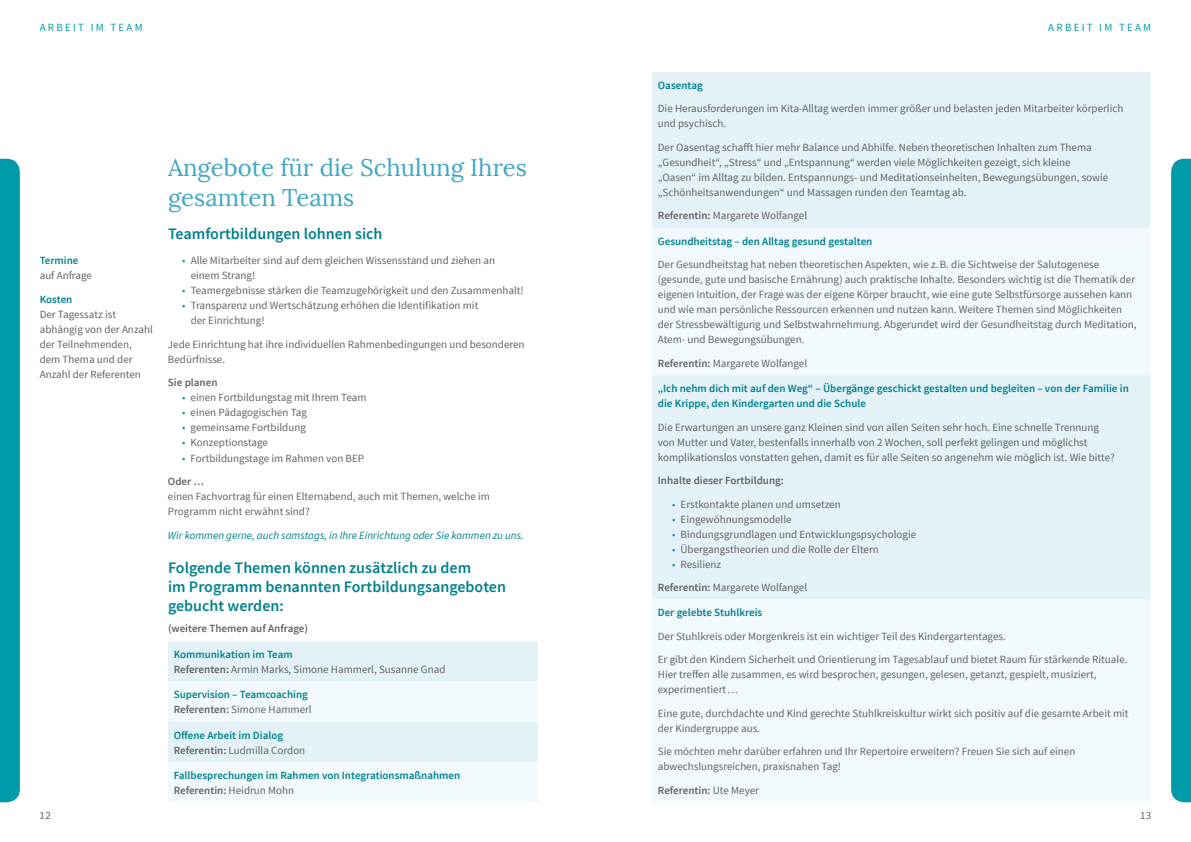
<style>
.page{position:relative;width:1191px;height:842px;background:#fff}
.page>*{position:absolute;margin:0;border:0;box-sizing:border-box;transform-origin:0 0}
.t1{font:24px/30px "Lora";color:#41a7c3}
.t2{font:600 16px/19.2px "Source Sans Pro";color:#00818d}
.t3{font:11px/15px "Source Sans Pro";color:#646363}
.t4{font:600 11px/15px "Source Sans Pro";color:#00818d}
.t5{font:600 11px "Source Sans Pro";color:#646363}
.t6{font:italic 11px "Source Sans Pro";color:#00818d}
.t7{font:11px "Source Sans Pro";letter-spacing:.2em;color:#009aa9}
.s1{color:#009aa9}
.s2{font-weight:600}
.s3{font-weight:600;color:#00818d}
.s4{color:#646363}
.s5{font-weight:400;color:#646363}
.s6{font-weight:400}
</style>
<div class="page">
<div style="left:0;top:159px;width:20px;height:643px;background:#009aa9"></div>
<div style="left:1171px;top:159px;width:20px;height:643px;background:#009aa9"></div>
<div style="left:168px;top:641px;width:370px;height:40px;background:#e4f2f8"></div>
<svg style="left:168px;top:681px;width:370px;height:121px;fill:#f2f9fc"></svg>
<div style="left:652px;top:72px;width:498px;height:156px;background:#e4f2f8"></div>
<svg style="left:652px;top:228px;width:498px;height:574px;fill:#f2f9fc"></svg>
<p class="t7" style="left:40px;top:21px;width:105px">ARBEIT IM TEAM</p>
<p class="t7" style="left:1048px;top:21px;width:105px">ARBEIT IM TEAM</p>
<p class="t4" style="left:40px;top:254px;width:40px">Termine</p>
<p class="t3" style="left:40px;top:268px;width:54px">auf Anfrage</p>
<p class="t4" style="left:40px;top:292px;width:34px">Kosten</p>
<p class="t3" style="left:40px;top:307px;width:115px">Der Tagessatz ist abhängig von der Anzahl der Teilnehmenden, dem Thema und der<br>Anzahl der Referenten</p>
<h1 class="t1" style="left:168px;top:153px;width:360px">Angebote für die Schulung Ihres gesamten Teams</h1>
<h2 class="t2" style="left:168px;top:225px;width:216px">Teamfortbildungen lohnen sich</h2>
<p class="t3" style="left:191px;top:253px;width:306px;text-indent:-9px"><span class="s1">•</span> Alle Mitarbeiter sind auf dem gleichen Wissensstand und ziehen an einem Strang!</p>
<p class="t3" style="left:182px;top:283px;width:343px"><span class="s1">•</span> Teamergebnisse stärken die Teamzugehörigkeit und den Zusammenhalt!</p>
<p class="t3" style="left:191px;top:298px;width:289px;text-indent:-9px"><span class="s1">•</span> Transparenz und Wertschätzung erhöhen die Identifikation mit der Einrichtung!</p>
<p class="t3" style="left:168px;top:337px;width:358px">Jede Einrichtung hat ihre individuellen Rahmenbedingungen und besonderen<br>Bedürfnisse.</p>
<p class="t5" style="left:168px;top:376px;width:51px">Sie planen</p>
<p class="t3" style="left:182px;top:390px;width:186px"><span class="s1">•</span> einen Fortbildungstag mit Ihrem Team</p>
<p class="t3" style="left:182px;top:405px;width:126px"><span class="s1">•</span> einen Pädagogischen Tag</p>
<p class="t3" style="left:182px;top:420px;width:125px"><span class="s1">•</span> gemeinsame Fortbildung</p>
<p class="t3" style="left:182px;top:435px;width:87px"><span class="s1">•</span> Konzeptionstage</p>
<p class="t3" style="left:168px;top:446px;width:198px;line-height:23.5px;text-indent:14px"><span class="s1">•</span> Fortbildungstage im Rahmen von BEP<br><span class="s2">Oder …</span></p>
<p class="t3" style="left:168px;top:489px;width:323px">einen Fachvortrag für einen Elternabend, auch mit Themen, welche im<br>Programm nicht erwähnt sind?</p>
<p class="t6" style="left:168px;top:528px;width:357px">Wir kommen gerne, auch samstags, in Ihre Einrichtung oder Sie kommen zu uns.</p>
<h2 class="t2" style="left:168px;top:558px;width:339px">Folgende Themen können zusätzlich zu dem<br>im Programm benannten Fortbildungsangeboten gebucht werden:</h2>
<p class="t5" style="left:168px;top:621px;width:142px">(weitere Themen auf Anfrage)</p>
<p class="t3" style="left:174px;top:647px;width:273px"><span class="s3">Kommunikation im Team<br></span><span class="s2">Referenten:</span> Armin Marks, Simone Hammerl, Susanne Gnad</p>
<p class="t4" style="left:174px;top:687px;width:140px">Supervision – Teamcoaching<br><span class="s4">Referenten:</span> <span class="s5">Simone Hammerl</span></p>
<p class="t4" style="left:174px;top:728px;width:133px">Offene Arbeit im Dialog<br><span class="s4">Referentin:</span> <span class="s5">Ludmilla Cordon</span></p>
<p class="t4" style="left:174px;top:768px;width:288px">Fallbesprechungen im Rahmen von Integrationsmaßnahmen<br><span class="s4">Referentin:</span> <span class="s5">Heidrun Mohn</span></p>
<p class="t4" style="left:658px;top:78px;width:46px">Oasentag</p>
<p class="t3" style="left:658px;top:101px;width:467px">Die Herausforderungen im Kita-Alltag werden immer größer und belasten jeden Mitarbeiter körperlich und psychisch.</p>
<p class="t3" style="left:658px;top:140px;width:452px">Der Oasentag schafft hier mehr Balance und Abhilfe. Neben theoretischen Inhalten zum Thema „Gesundheit“, „Stress“ und „Entspannung“ werden viele Möglichkeiten gezeigt, sich kleine „Oasen“ im Alltag zu bilden. Entspannungs- und Meditationseinheiten, Bewegungsübungen, sowie „Schönheitsanwendungen“ und Massagen runden den Teamtag ab.</p>
<p class="t3" style="left:658px;top:208px;width:151px"><span class="s2">Referentin:</span> Margarete Wolfangel</p>
<p class="t4" style="left:658px;top:234px;width:216px">Gesundheitstag – den Alltag gesund gestalten</p>
<p class="t3" style="left:658px;top:257px;width:480px">Der Gesundheitstag hat neben theoretischen Aspekten, wie z.B. die Sichtweise der Salutogenese (gesunde, gute und basische Ernährung) auch praktische Inhalte. Besonders wichtig ist die Thematik der eigenen Intuition, der Frage was der eigene Körper braucht, wie eine gute Selbstfürsorge aussehen kann und wie man persönliche Ressourcen erkennen und nutzen kann. Weitere Themen sind Möglichkeiten der Stressbewältigung und Selbstwahrnehmung. Abgerundet wird der Gesundheitstag durch Meditation, Atem- und Bewegungsübungen.</p>
<p class="t3" style="left:658px;top:356px;width:151px"><span class="s2">Referentin:</span> Margarete Wolfangel</p>
<p class="t4" style="left:658px;top:381px;width:472px">„Ich nehm dich mit auf den Weg“ – Übergänge geschickt gestalten und begleiten – von der Familie in die Krippe, den Kindergarten und die Schule</p>
<p class="t3" style="left:658px;top:420px;width:458px">Die Erwartungen an unsere ganz Kleinen sind von allen Seiten sehr hoch. Eine schnelle Trennung von Mutter und Vater, bestenfalls innerhalb von 2 Wochen, soll perfekt gelingen und möglichst komplikationslos vonstatten gehen, damit es für alle Seiten so angenehm wie möglich ist. Wie bitte?</p>
<p class="t5" style="left:658px;top:473px;width:128px">Inhalte dieser Fortbildung:</p>
<p class="t3" style="left:672px;top:497px;width:170px"><span class="s1">•</span> Erstkontakte planen und umsetzen</p>
<p class="t3" style="left:672px;top:512px;width:121px"><span class="s1">•</span> Eingewöhnungsmodelle</p>
<p class="t3" style="left:672px;top:527px;width:246px"><span class="s1">•</span> Bindungsgrundlagen und Entwicklungspsychologie</p>
<p class="t3" style="left:672px;top:542px;width:208px"><span class="s1">•</span> Übergangstheorien und die Rolle der Eltern</p>
<p class="t3" style="left:658px;top:552px;width:151px;line-height:23.5px;text-indent:14px"><span class="s1">•</span> Resilienz<br><span class="s2">Referentin:</span> Margarete Wolfangel</p>
<p class="t4" style="left:658px;top:605px;width:106px">Der gelebte Stuhlkreis</p>
<p class="t3" style="left:658px;top:625px;width:471px;line-height:23.5px">Der Stuhlkreis oder Morgenkreis ist ein wichtiger Teil des Kindergartentages.<br>Er gibt den Kindern Sicherheit und Orientierung im Tagesablauf und bietet Raum für stärkende Rituale.</p>
<p class="t3" style="left:658px;top:667px;width:440px">Hier treffen alle zusammen, es wird besprochen, gesungen, gelesen, getanzt, gespielt, musiziert, experimentiert…</p>
<p class="t3" style="left:658px;top:706px;width:472px">Eine gute, durchdachte und Kind gerechte Stuhlkreiskultur wirkt sich positiv auf die gesamte Arbeit mit der Kindergruppe aus.</p>
<p class="t3" style="left:658px;top:744px;width:419px">Sie möchten mehr darüber erfahren und Ihr Repertoire erweitern? Freuen Sie sich auf einen abwechslungsreichen, praxisnahen Tag!</p>
<p class="t5" style="left:658px;top:783px;width:103px">Referentin: <span class="s6">Ute Meyer</span></p>
<p class="t3" style="left:40px;top:808px;width:13px">12</p>
<p class="t3" style="left:1140px;top:808px;width:13px">13</p>
</div>
